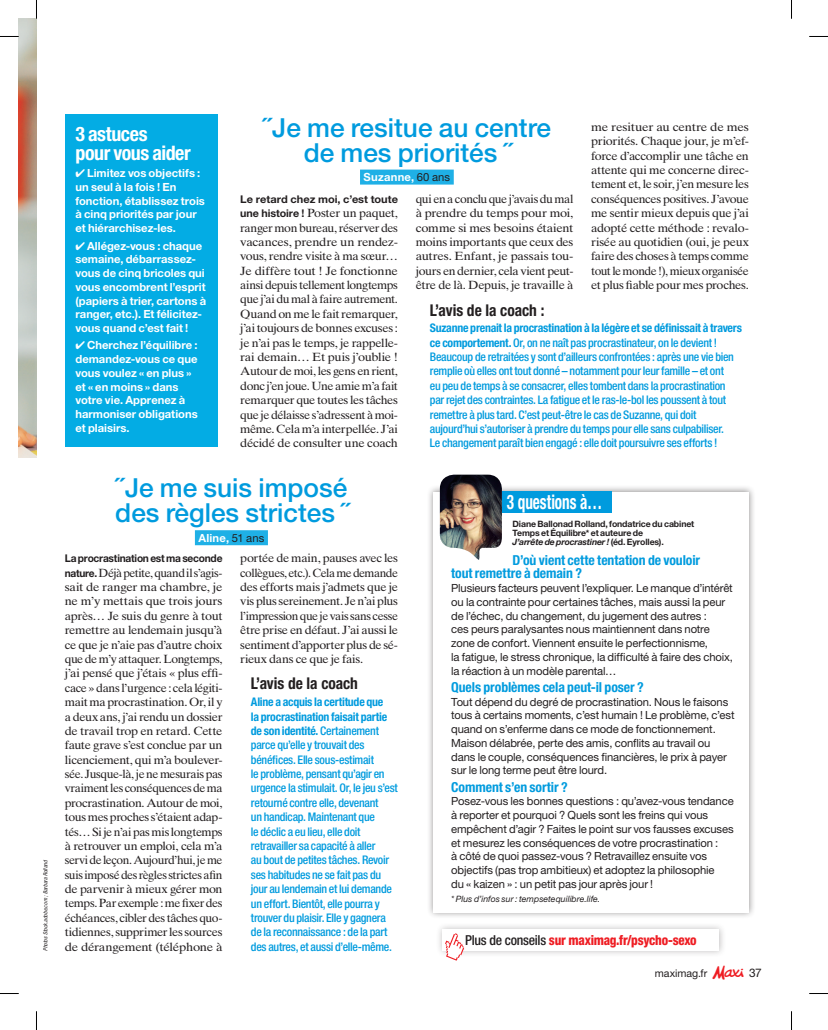
<style>
.page{position:relative;width:828px;height:1030px;background:#fff}
.page>*{position:absolute;margin:0;border:0;box-sizing:border-box;transform-origin:0 0}
.t1{font:500 26.25px/25px "Helvetica Neue LT Std";color:#009bde}
.t2{font:700 condensed 20px/18.8px "Helvetica Neue LT Std";letter-spacing:-.02em;color:#fff}
.t3{font:700 condensed 20px "Helvetica Neue LT Std";color:#fff;scale:.76 1}
.t4{font:700 condensed 16.25px "Helvetica Neue LT Std";color:#231f20;scale:.95 1}
.t5{font:700 condensed 13.75px/13.8px "Helvetica Neue LT Std";letter-spacing:-.005em;color:#009bde}
.t6{font:800 condensed 13.75px "Helvetica Neue LT Std";letter-spacing:-.02em;color:#ee1d23;scale:.94 1}
.t7{font:500 condensed 11.88px/14.4px "Helvetica Neue LT Std";letter-spacing:-.025em;color:#009bde}
.t8{font:11.88px/14.4px "Times Ten LT Std";letter-spacing:-.025em;color:#231f20;text-align:justify}
.t9{font:11.88px/14.4px "Times Ten LT Std";letter-spacing:-.025em;color:#231f20;text-align:justify;scale:1.06 1}
.t10{font:11.88px/14.4px "Times Ten LT Std";letter-spacing:-.025em;color:#231f20;text-align:justify;scale:1.1 1}
.t11{font:11.88px/14.4px "Times Ten LT Std";letter-spacing:-.025em;color:#231f20;text-align:justify;scale:1.05 1}
.t12{font:11.25px/13.8px "Helvetica Neue LT Std";letter-spacing:-.01em;color:#231f20}
.t13{font:700 11.25px/13.8px "Helvetica Neue LT Std";color:#fff}
.t14{font:700 11.25px "Helvetica Neue LT Std";letter-spacing:.02em;color:#fff}
.t15{font:700 10.62px "Helvetica Neue LT Std";letter-spacing:-.02em;color:#231f20;scale:.96 1}
.t16{font:700 10.62px "Helvetica Neue LT Std";color:#231f20;scale:1.04 1}
.t17{font:10.62px "Helvetica Neue LT Std";letter-spacing:-.005em;color:#231f20}
.t18{font:700 8.75px/9.4px "Helvetica Neue LT Std";letter-spacing:-.015em;color:#231f20}
.t19{font:italic 8.75px "Helvetica Neue LT Std";color:#231f20}
.t20{font:italic condensed 5.62px "Helvetica Neue LT Std";color:#231f20}
.s1{font-weight:400;color:#231f20}
.s2{font-family:"Helvetica Neue LT Std";font-weight:700;font-size:10.62px}
.s3{font-weight:700}
.s4{font-style:italic}
.s5{font-weight:500;color:#231f20}
.s6{font-family:"Logo Maxi";font-size:17.5px;color:#ee1d23}
.s7{font-size:11.88px}
</style>
<div class="page">
<img style="left:19px;top:19px;width:17px;height:439px">
<div style="left:65px;top:114px;width:152px;height:333px;background:#03ace4"></div>
<div style="left:426px;top:485px;width:330px;height:434px;background:#231f20;opacity:.5"></div>
<div style="left:433px;top:492px;width:316px;height:420px;background:#fff"></div>
<div style="left:455px;top:492px;width:157px;height:21px;background:#009bde"></div>
<div style="left:195px;top:530px;width:73px;height:15px;background:#1fb0e6"></div>
<div style="left:360px;top:170px;width:94px;height:15px;background:#1fb0e6"></div>
<img style="left:440px;top:474px;width:62px;height:86px">
<div style="left:435px;top:922px;width:291px;height:35px;background:#231f20;opacity:.3"></div>
<div style="left:443px;top:929px;width:276px;height:21px;background:#fff"></div>
<svg style="left:445px;top:933px;width:19px;height:27px"></svg>
<svg style="left:0;top:36px;width:19px;height:1px"></svg>
<svg style="left:809px;top:36px;width:19px;height:1px"></svg>
<svg style="left:0;top:993px;width:19px;height:1px"></svg>
<svg style="left:809px;top:993px;width:19px;height:1px"></svg>
<svg style="left:36px;top:0;width:1px;height:19px"></svg>
<svg style="left:36px;top:1011px;width:1px;height:19px"></svg>
<svg style="left:791px;top:0;width:1px;height:19px"></svg>
<svg style="left:791px;top:1011px;width:1px;height:19px"></svg>
<p class="t20" style="left:42px;top:951px;width:92px;rotate:-90deg">Photos Stock.adobe.com ; Barbara Rolland</p>
<h2 class="t2" style="left:75px;top:124px;width:117px">3 astuces<br>pour vous aider</h2>
<p class="t13" style="left:75px;top:166px;width:131px">✔ Limitez vos objectifs : un seul à la fois ! En fonction, établissez trois à cinq priorités par jour et hiérarchisez-les.</p>
<p class="t13" style="left:75px;top:238px;width:132px">✔ Allégez-vous : chaque semaine, débarrassez&shy;vous de cinq bricoles qui vous encombrent l’esprit (papiers à trier, cartons à ranger, etc.). Et félicitez&shy;vous quand c’est fait !</p>
<p class="t13" style="left:75px;top:338px;width:124px">✔ Cherchez l’équilibre : demandez-vous ce que vous voulez « en plus » et « en moins » dans votre vie. Apprenez à harmoniser obligations et plaisirs.</p>
<h1 class="t1" style="left:263px;top:115px;width:290px;text-align:center">˝Je me resitue au centre de mes priorités ˝</h1>
<p class="t14" style="left:363px;top:170px;width:88px">Suzanne, <span class="s1">60 ans</span></p>
<p class="t16" style="left:240px;top:192px;width:153px">Le retard chez moi, c’est toute</p>
<p class="t9" style="left:240px;top:206px;width:150px"><span class="s2">une histoire !</span> Poster un paquet, ranger mon bureau, réserver des vacances, prendre un rendez&shy;vous, rendre visite à ma sœur… Je diffère tout ! Je fonctionne ainsi depuis tellement longtemps que j’ai du mal à faire autrement.<br>Quand on me le fait remarquer, j’ai toujours de bonnes excuses : je n’ai pas le temps, je rappelle&shy;rai demain… Et puis j’oublie !<br>Autour de moi, les gens en rient, donc j’en joue. Une amie m’a fait remarquer que toutes les tâches que je délaisse s’adressent à moi&shy;même. Cela m’a interpellée. J’ai décidé de consulter une coach</p>
<p class="t10" style="left:591px;top:120px;width:145px">me resituer au centre de mes priorités. Chaque jour, je m’ef&shy;force d’accomplir une tâche en attente qui me concerne direc&shy;tement et, le soir, j’en mesure les conséquences positives. J’avoue me sentir mieux depuis que j’ai adopté cette méthode : revalo&shy;risée au quotidien (oui, je peux faire des choses à temps comme tout le monde !), mieux organisée et plus fiable pour mes proches.</p>
<p class="t8" style="left:416px;top:191px;width:159px">qui en a conclu que j’avais du mal à prendre du temps pour moi, comme si mes besoins étaient moins importants que ceux des autres. Enfant, je passais tou&shy;jours en dernier, cela vient peut&shy;être de là. Depuis, je travaille à</p>
<h3 class="t4" style="left:430px;top:301px;width:122px">L’avis de la coach :</h3>
<p class="t7" style="left:430px;top:321px;width:313px"><span class="s3">Suzanne prenait la procrastination à la légère et se définissait à travers ce comportement.</span> Or, on ne naît pas procrastinateur, on le devient !<br>Beaucoup de retraitées y sont d’ailleurs confrontées : après une vie bien remplie où elles ont tout donné – notamment pour leur famille – et ont<br>eu peu de temps à se consacrer, elles tombent dans la procrastination par rejet des contraintes. La fatigue et le ras-le-bol les poussent à tout remettre à plus tard. C’est peut-être le cas de Suzanne, qui doit aujourd’hui s’autoriser à prendre du temps pour elle sans culpabiliser.<br>Le changement paraît bien engagé : elle doit poursuivre ses efforts !</p>
<h1 class="t1" style="left:115px;top:475px;width:234px">˝Je me suis imposé des règles strictes ˝</h1>
<p class="t13" style="left:198px;top:530px;width:67px">Aline, <span class="s1">51 ans</span></p>
<p class="t15" style="left:65px;top:552px;width:166px">La procrastination est ma seconde</p>
<p class="t8" style="left:65px;top:565px;width:159px"><span class="s2">nature.</span> Déjà petite, quand il s’agis&shy;sait de ranger ma chambre, je ne m’y mettais que trois jours après… Je suis du genre à tout remettre au lendemain jusqu’à ce que je n’aie pas d’autre choix que de m’y attaquer. Longtemps, j’ai pensé que j’étais « plus effi&shy;cace » dans l’urgence : cela légiti&shy;mait ma procrastination. Or, il y a deux ans, j’ai rendu un dossier de travail trop en retard. Cette faute grave s’est conclue par un licenciement, qui m’a boulever&shy;sée. Jusque-là, je ne mesurais pas vraiment les conséquences de ma procrastination. Autour de moi, tous mes proches s’étaient adap&shy;tés… Si je n’ai pas mis longtemps à retrouver un emploi, cela m’a servi de leçon. Aujourd’hui, je me suis imposé des règles strictes afin de parvenir à mieux gérer mon temps. Par exemple : me fixer des échéances, cibler des tâches quo&shy;tidiennes, supprimer les sources de dérangement (téléphone à</p>
<p class="t11" style="left:240px;top:551px;width:152px">portée de main, pauses avec les collègues, etc.). Cela me demande des efforts mais j’admets que je vis plus sereinement. Je n’ai plus l’impression que je vais sans cesse être prise en défaut. J’ai aussi le sentiment d’apporter plus de sé&shy;rieux dans ce que je fais.</p>
<h3 class="t4" style="left:251px;top:673px;width:114px">L’avis de la coach</h3>
<p class="t7" style="left:251px;top:694px;width:148px"><span class="s3">Aline a acquis la certitude que<br>la procrastination faisait partie de son identité.</span> Certainement parce qu’elle y trouvait des bénéfices. Elle sous-estimait<br>le problème, pensant qu’agir en urgence la stimulait. Or, le jeu s’est retourné contre elle, devenant<br>un handicap. Maintenant que<br>le déclic a eu lieu, elle doit retravailler sa capacité à aller<br>au bout de petites tâches. Revoir ses habitudes ne se fait pas du jour au lendemain et lui demande un effort. Bientôt, elle pourra y trouver du plaisir. Elle y gagnera de la reconnaissance : de la part des autres, et aussi d’elle-même.</p>
<h2 class="t3" style="left:507px;top:489px;width:127px">3 questions à…</h2>
<p class="t18" style="left:512px;top:518px;width:183px">Diane Ballonad Rolland, fondatrice du cabinet<br>Temps et Équilibre* et auteure de<br><span class="s4">J’arrête de procrastiner !</span> (éd. Eyrolles).</p>
<p class="t5" style="left:451px;top:552px;width:250px;text-indent:61px">D’où vient cette tentation de vouloir tout remettre à demain ?</p>
<p class="t12" style="left:451px;top:581px;width:283px">Plusieurs facteurs peuvent l’expliquer. Le manque d’intérêt ou la contrainte pour certaines tâches, mais aussi la peur de l’échec, du changement, du jugement des autres :<br>ces peurs paralysantes nous maintiennent dans notre zone de confort. Viennent ensuite le perfectionnisme,<br>la fatigue, le stress chronique, la difficulté à faire des choix, la réaction à un modèle parental…</p>
<p class="t5" style="left:451px;top:680px;width:194px">Quels problèmes cela peut-il poser ?</p>
<p class="t12" style="left:451px;top:694px;width:285px">Tout dépend du degré de procrastination. Nous le faisons tous à certains moments, c’est humain ! Le problème, c’est quand on s’enferme dans ce mode de fonctionnement.<br>Maison délabrée, perte des amis, conflits au travail ou dans le couple, conséquences financières, le prix à payer sur le long terme peut être lourd.</p>
<p class="t5" style="left:451px;top:779px;width:118px">Comment s’en sortir ?</p>
<p class="t12" style="left:451px;top:794px;width:284px">Posez-vous les bonnes questions : qu’avez-vous tendance à reporter et pourquoi ? Quels sont les freins qui vous empêchent d’agir ? Faites le point sur vos fausses excuses et mesurez les conséquences de votre procrastination :<br>à côté de quoi passez-vous ? Retravaillez ensuite vos objectifs (pas trop ambitieux) et adoptez la philosophie<br>du « kaizen » : un petit pas jour après jour !</p>
<p class="t19" style="left:451px;top:893px;width:151px">* Plus d’infos sur : tempsetequilibre.life.</p>
<p class="t6" style="left:465px;top:931px;width:248px"><span class="s5">Plus de conseils</span> sur maximag.fr/psycho-sexo</p>
<p class="t17" style="left:655px;top:966px;width:108px">maximag.fr <span class="s6">k</span> <span class="s7">37</span></p>
</div>
